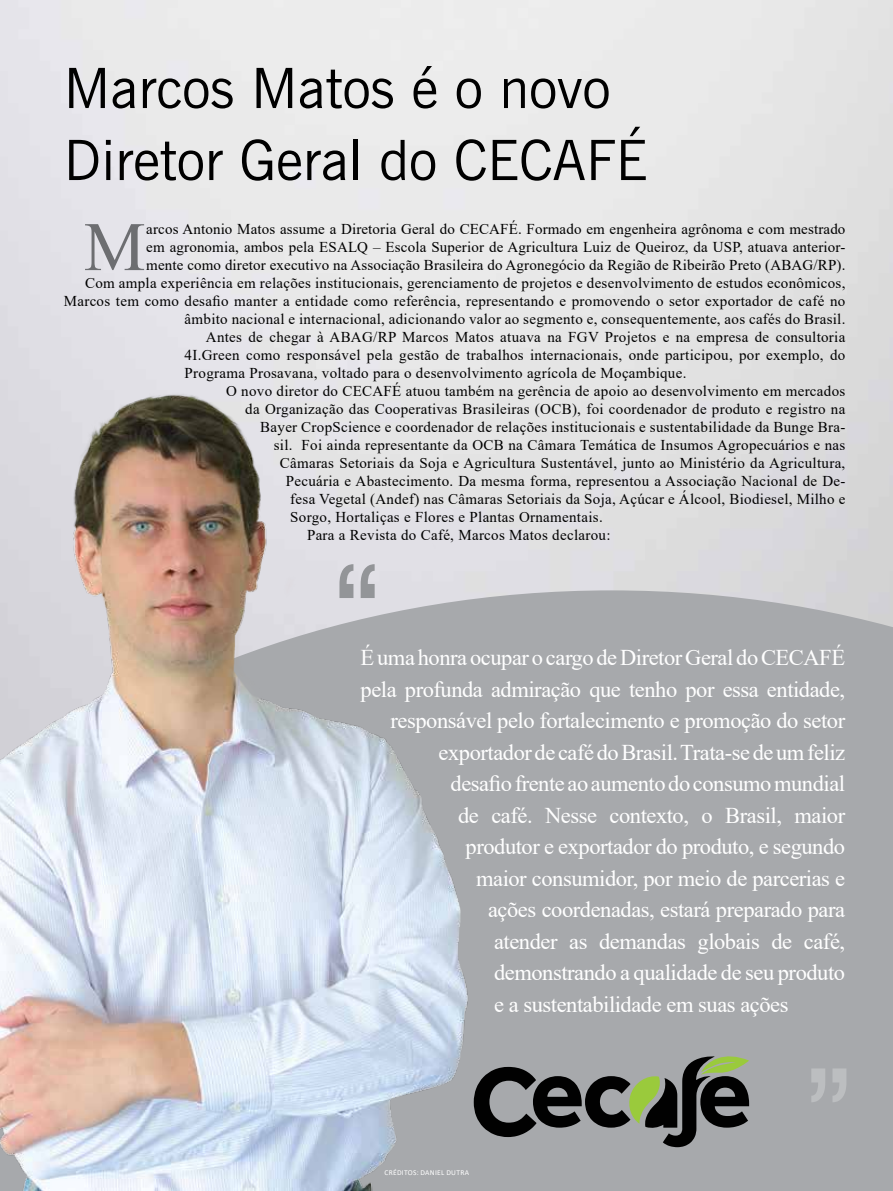
<style>
.page{position:relative;width:893px;height:1191px;background:#fff}
.page>*{position:absolute;margin:0;border:0;box-sizing:border-box;transform-origin:0 0}
.t1{font:180px "Tunga";color:#939598}
.t2{font:180px "Tunga";color:#bcbec0}
.t3{font:69.3px "Times New Roman";color:#6d6e71}
.t4{font:55.5px/72px "News Gothic BT";color:#000}
.t5{font:22.5px "Times New Roman";letter-spacing:-.02em;color:#fff}
.t6{font:15px "Times New Roman";letter-spacing:.02em;color:#000}
.t7{font:7.5px "Calibri";letter-spacing:.04em;color:#fff}
</style>
<div class="page">
<div style="left:527px;top:590px;width:366px;height:601px;background:#a7a9ac"></div>
<img style="left:0;top:385px;width:527px;height:806px">
<svg style="left:474px;top:1056px;width:275px;height:91px;background:#696d68"></svg>
<h3 class="t4" style="left:64px;top:52px;width:585px">Marcos Matos é o novo<br>Diretor Geral do CECAFÉ</h3>
<h2 class="t3" style="left:84px;top:198px;width:63px">M</h2>
<p class="t6" style="left:146px;top:218px;width:701px">arcos Antonio Matos assume a Diretoria Geral do CECAFÉ. Formado em engenheira agrônoma e com mestrado</p>
<p class="t6" style="left:146px;top:236px;width:701px">em agronomia, ambos pela ESALQ – Escola Superior de Agricultura Luiz de Queiroz, da USP, atuava anterior-</p>
<p class="t6" style="left:146px;top:254px;width:701px">mente como diretor executivo na Associação Brasileira do Agronegócio da Região de Ribeirão Preto (ABAG/RP).</p>
<p class="t6" style="left:85px;top:272px;width:762px">Com ampla experiência em relações institucionais, gerenciamento de projetos e desenvolvimento de estudos econômicos,</p>
<p class="t6" style="left:64px;top:290px;width:783px">Marcos tem como desafio manter a entidade como referência, representando e promovendo o setor exportador de café no</p>
<p class="t6" style="left:185px;top:308px;width:662px">âmbito nacional e internacional, adicionando valor ao segmento e, consequentemente, aos cafés do Brasil.</p>
<p class="t6" style="left:206px;top:326px;width:641px">Antes de chegar à ABAG/RP Marcos Matos atuava na FGV Projetos e na empresa de consultoria</p>
<p class="t6" style="left:185px;top:344px;width:662px">4I.Green como responsável pela gestão de trabalhos internacionais, onde participou, por exemplo, do</p>
<p class="t6" style="left:185px;top:362px;width:503px">Programa Prosavana, voltado para o desenvolvimento agrícola de Moçambique.</p>
<p class="t6" style="left:226px;top:380px;width:621px">O novo diretor do CECAFÉ atuou também na gerência de apoio ao desenvolvimento em mercados</p>
<p class="t6" style="left:245px;top:398px;width:602px">da Organização das Cooperativas Brasileiras (OCB), foi coordenador de produto e registro na</p>
<p class="t6" style="left:260px;top:416px;width:587px">Bayer CropScience e coordenador de relações institucionais e sustentabilidade da Bunge Bra-</p>
<p class="t6" style="left:274px;top:434px;width:573px">sil. Foi ainda representante da OCB na Câmara Temática de Insumos Agropecuários e nas</p>
<p class="t6" style="left:280px;top:452px;width:567px">Câmaras Setoriais da Soja e Agricultura Sustentável, junto ao Ministério da Agricultura,</p>
<p class="t6" style="left:286px;top:470px;width:561px">Pecuária e Abastecimento. Da mesma forma, representou a Associação Nacional de De-</p>
<p class="t6" style="left:290px;top:488px;width:557px">fesa Vegetal (Andef) nas Câmaras Setoriais da Soja, Açúcar e Álcool, Biodiesel, Milho e</p>
<p class="t6" style="left:290px;top:506px;width:314px">Sorgo, Hortaliças e Flores e Plantas Ornamentais.</p>
<p class="t6" style="left:307px;top:524px;width:305px">Para a Revista do Café, Marcos Matos declarou:</p>
<h1 class="t1" style="left:334px;top:499px;width:48px">“</h1>
<h3 class="t5" style="left:361px;top:642px;width:486px">É uma honra ocupar o cargo de Diretor Geral do CECAFÉ</h3>
<h3 class="t5" style="left:361px;top:673px;width:486px">pela profunda admiração que tenho por essa entidade,</h3>
<h3 class="t5" style="left:391px;top:705px;width:456px">responsável pelo fortalecimento e promoção do setor</h3>
<h3 class="t5" style="left:439px;top:736px;width:408px">exportador de café do Brasil. Trata-se de um feliz</h3>
<h3 class="t5" style="left:451px;top:768px;width:396px">desafio frente ao aumento do consumo mundial</h3>
<h3 class="t5" style="left:458px;top:799px;width:389px">de café. Nesse contexto, o Brasil, maior</h3>
<h3 class="t5" style="left:466px;top:831px;width:381px">produtor e exportador do produto, e segundo</h3>
<h3 class="t5" style="left:476px;top:862px;width:371px">maior consumidor, por meio de parcerias e</h3>
<h3 class="t5" style="left:488px;top:894px;width:359px">ações coordenadas, estará preparado para</h3>
<h3 class="t5" style="left:494px;top:925px;width:353px">atender as demandas globais de café,</h3>
<h3 class="t5" style="left:494px;top:957px;width:353px">demonstrando a qualidade de seu produto</h3>
<h3 class="t5" style="left:494px;top:988px;width:296px">e a sustentabilidade em suas ações</h3>
<p class="t7" style="left:384px;top:1167px;width:86px">CRÉDITOS: DANIEL DUTRA</p>
<h1 class="t2" style="left:852px;top:1167px;width:48px;rotate:-180deg">“</h1>
</div>
